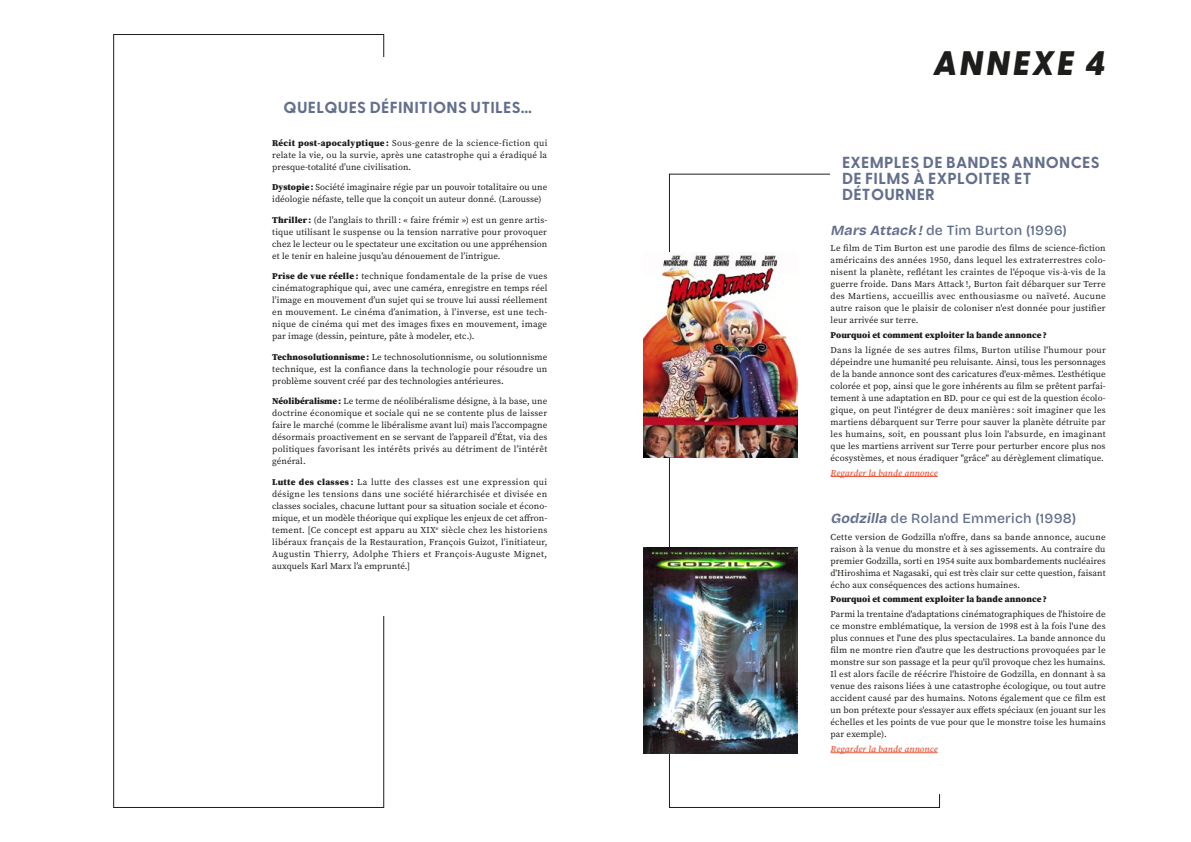
<style>
.page{position:relative;width:1191px;height:842px;background:#fff}
.page>*{position:absolute;margin:0;border:0;box-sizing:border-box;transform-origin:0 0}
.t1{font:italic 800 34px "Greycliff CF";letter-spacing:.07em;color:#1d1d1b}
.t2{font:700 16px/16px "Greycliff CF";letter-spacing:.02em;color:#636f8c}
.t3{font:500 14px "Bricolage Grotesque";letter-spacing:.015em;color:#636f8c}
.t4{font:9px/12px "Source Serif Pro";letter-spacing:.01em;color:#1d1d1b;text-align:justify}
.t5{font:900 9px "Source Serif Pro";letter-spacing:-.01em;color:#1d1d1b}
.t6{font:italic 600 9px "Source Serif Pro";letter-spacing:.01em;color:#eb5a42}
.s1{font-weight:900}
.s2{font-weight:700;font-style:italic}
</style>
<div class="page">
<hr style="left:830px;top:476px;width:107px;height:1px;background:#eb5a42">
<hr style="left:830px;top:752px;width:107px;height:1px;background:#eb5a42">
<img style="left:643px;top:255px;width:154px;height:203px">
<img style="left:643px;top:548px;width:154px;height:205px">
<h2 class="t2" style="left:284px;top:99px;width:250px">QUELQUES DÉFINITIONS UTILES…</h2>
<p class="t4" style="left:272px;top:137px;width:277px"><span class="s1">Récit post-apocalyptique:</span> Sous-genre de la science-fiction qui relate la vie, ou la survie, après une catastrophe qui a éradiqué la presque-totalité d’une civilisation.</p>
<p class="t4" style="left:272px;top:181px;width:276px"><span class="s1">Dystopie:</span> Société imaginaire régie par un pouvoir totalitaire ou une idéologie néfaste, telle que la conçoit un auteur donné. (Larousse)</p>
<p class="t4" style="left:272px;top:214px;width:277px"><span class="s1">Thriller:</span> (de l’anglais to thrill : « faire frémir ») est un genre artis&shy;tique utilisant le suspense ou la tension narrative pour provoquer chez le lecteur ou le spectateur une excitation ou une appréhension et le tenir en haleine jusqu’au dénouement de l’intrigue.</p>
<p class="t4" style="left:272px;top:270px;width:277px"><span class="s1">Prise de vue réelle:</span> technique fondamentale de la prise de vues cinématographique qui, avec une caméra, enregistre en temps réel l’image en mouvement d’un sujet qui se trouve lui aussi réellement en mouvement. Le cinéma d’animation, à l’inverse, est une tech&shy;nique de cinéma qui met des images fixes en mouvement, image par image (dessin, peinture, pâte à modeler, etc.).</p>
<p class="t4" style="left:272px;top:351px;width:277px"><span class="s1">Technosolutionnisme:</span> Le technosolutionnisme, ou solutionnisme technique, est la confiance dans la technologie pour résoudre un problème souvent créé par des technologies antérieures.</p>
<p class="t4" style="left:272px;top:395px;width:277px"><span class="s1">Néolibéralisme:</span> Le terme de néolibéralisme désigne, à la base, une doctrine économique et sociale qui ne se contente plus de laisser faire le marché (comme le libéralisme avant lui) mais l’accompagne désormais proactivement en se servant de l’appareil d’État, via des politiques favorisant les intérêts privés au détriment de l’intérêt général.</p>
<p class="t4" style="left:272px;top:476px;width:277px"><span class="s1">Lutte des classes :</span> La lutte des classes est une expression qui désigne les tensions dans une société hiérarchisée et divisée en classes sociales, chacune luttant pour sa situation sociale et écono&shy;mique, et un modèle théorique qui explique les enjeux de cet affron&shy;tement. [Ce concept est apparu au XIX<sup>e</sup> siècle chez les historiens libéraux français de la Restauration, François Guizot, l’initiateur, Augustin Thierry, Adolphe Thiers et François-Auguste Mignet, auxquels Karl Marx l’a emprunté.]</p>
<h1 class="t1" style="left:933px;top:37px;width:174px">ANNEXE 4</h1>
<h2 class="t2" style="left:842px;top:153px;width:259px">EXEMPLES DE BANDES ANNONCES<br>DE FILMS À EXPLOITER ET<br>DÉTOURNER</h2>
<h3 class="t3" style="left:830px;top:219px;width:238px"><span class="s2">Mars Attack!</span>de Tim Burton (1996)</h3>
<p class="t4" style="left:830px;top:242px;width:277px">Le film de Tim Burton est une parodie des films de science-fiction américains des années 1950, dans lequel les extraterrestres colo&shy;nisent la planète, reflétant les craintes de l'époque vis-à-vis de la guerre froide. Dans Mars Attack !, Burton fait débarquer sur Terre des Martiens, accueillis avec enthousiasme ou naïveté. Aucune autre raison que le plaisir de coloniser n'est donnée pour justifier leur arrivée sur terre.</p>
<p class="t5" style="left:830px;top:329px;width:218px">Pourquoi et comment exploiter la bande annonce?</p>
<p class="t4" style="left:830px;top:344px;width:277px">Dans la lignée de ses autres films, Burton utilise l'humour pour dépeindre une humanité peu reluisante. Ainsi, tous les personnages de la bande annonce sont des caricatures d'eux-mêmes. L'esthétique colorée et pop, ainsi que le gore inhérents au film se prêtent parfai&shy;tement à une adaptation en BD. pour ce qui est de la question écolo&shy;gique, on peut l'intégrer de deux manières : soit imaginer que les martiens débarquent sur Terre pour sauver la planète détruite par les humains, soit, en poussant plus loin l'absurde, en imaginant que les martiens arrivent sur Terre pour perturber encore plus nos écosystèmes, et nous éradiquer "grâce" au dérèglement climatique.</p>
<p class="t6" style="left:830px;top:467px;width:109px">Regarder la bande annonce</p>
<h3 class="t3" style="left:830px;top:507px;width:247px"><span class="s2">Godzilla</span> de Roland Emmerich (1998)</h3>
<p class="t4" style="left:830px;top:530px;width:277px">Cette version de Godzilla n'offre, dans sa bande annonce, aucune raison à la venue du monstre et à ses agissements. Au contraire du premier Godzilla, sorti en 1954 suite aux bombardements nucléaires d'Hiroshima et Nagasaki, qui est très clair sur cette question, faisant écho aux conséquences des actions humaines.</p>
<p class="t5" style="left:830px;top:593px;width:218px">Pourquoi et comment exploiter la bande annonce?</p>
<p class="t4" style="left:830px;top:608px;width:277px">Parmi la trentaine d'adaptations cinématographiques de l'histoire de ce monstre emblématique, la version de 1998 est à la fois l'une des plus connues et l'une des plus spectaculaires. La bande annonce du film ne montre rien d'autre que les destructions provoquées par le monstre sur son passage et la peur qu'il provoque chez les humains.<br>Il est alors facile de réécrire l'histoire de Godzilla, en donnant à sa venue des raisons liées à une catastrophe écologique, ou tout autre accident causé par des humains. Notons également que ce film est un bon prétexte pour s'essayer aux effets spéciaux (en jouant sur les échelles et les points de vue pour que le monstre toise les humains par exemple).</p>
<p class="t6" style="left:830px;top:743px;width:109px">Regarder la bande annonce</p>
</div>
